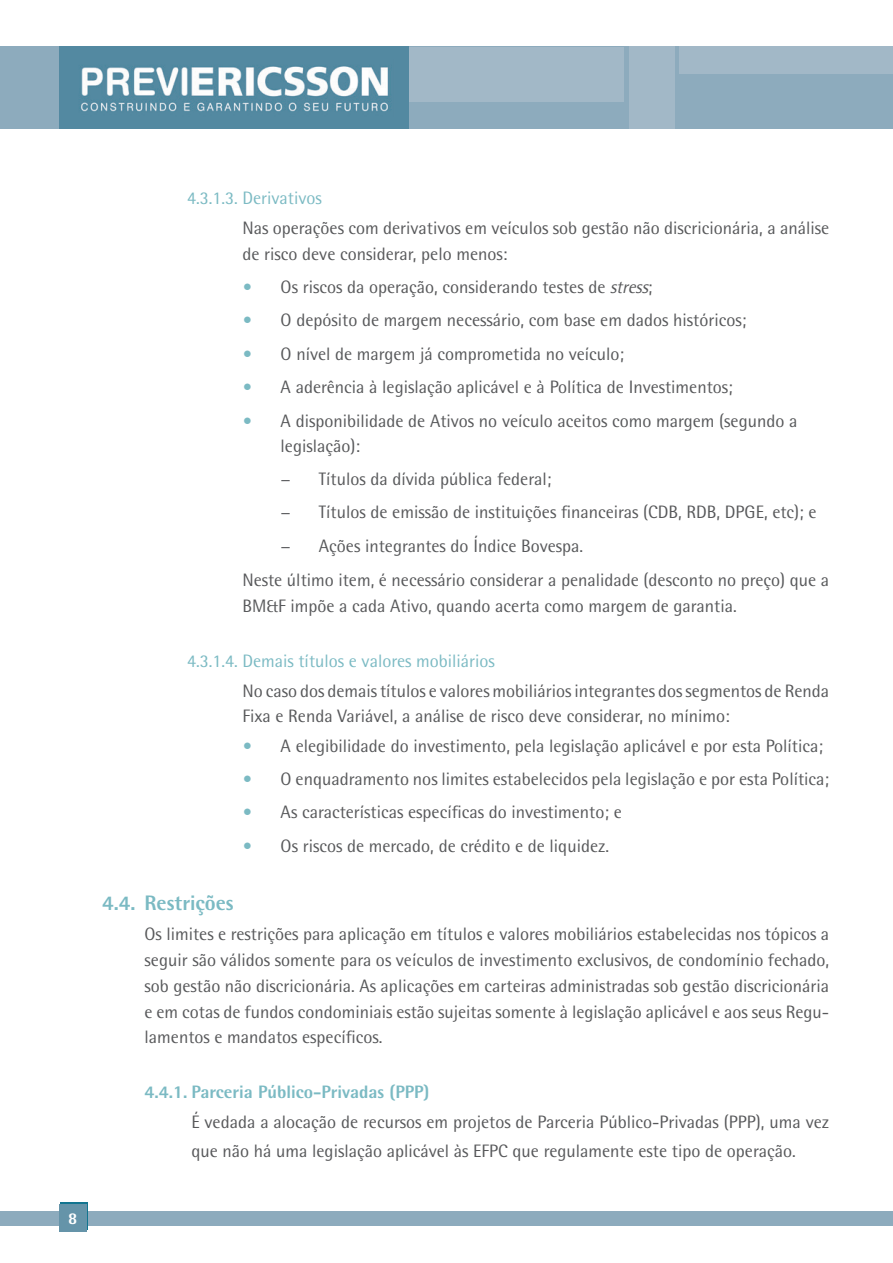
<style>
.page{position:relative;width:893px;height:1263px;background:#fff}
.page>*{position:absolute;margin:0;border:0;box-sizing:border-box;transform-origin:0 0}
.t1{font:800 21px "Rotis Semi Sans Std";color:#7bbac3}
.t2{font:18px/25.8px "Rotis Semi Sans Std";color:#57585a}
.t3{font:18px "Rotis Semi Sans Std";color:#7bbac3}
.t4{font:800 18px "Rotis Semi Sans Std";color:#7bbac3}
.t5{font:800 16.5px "Rotis Semi Sans Std";color:#fff}
.s1{font-weight:800;color:#7bbac3}
.s2{font-style:italic}
</style>
<div class="page">
<div style="left:0;top:46px;width:893px;height:83px;background:#8dabbd"></div>
<div style="left:0;top:1211px;width:893px;height:15px;background:#8dabbd"></div>
<div style="left:60px;top:1202px;width:28px;height:28px;background:#127590"></div>
<div style="left:59px;top:1204px;width:28px;height:28px;background:#6594a9"></div>
<div style="left:60px;top:46px;width:349px;height:83px;background:#5389a1"></div>
<div style="left:409px;top:47px;width:215px;height:54px;background:#a2b8c7"></div>
<div style="left:629px;top:46px;width:46px;height:83px;background:#a2b8c7"></div>
<div style="left:679px;top:46px;width:214px;height:28px;background:#a2b8c7"></div>
<img style="left:81px;top:66px;width:310px;height:46px">
<p class="t5" style="left:68px;top:1208px;width:11px">8</p>
<p class="t3" style="left:187px;top:187px;width:136px">4.3.1.3. Derivativos</p>
<p class="t2" style="left:242px;top:215px;width:588px">Nas operações com derivativos em veículos sob gestão não discricionária, a análise de risco deve considerar, pelo menos:</p>
<p class="t2" style="left:242px;top:274px;width:412px"><span class="s1">•</span> Os riscos da operação, considerando testes de <span class="s2">stress</span>;</p>
<p class="t2" style="left:242px;top:307px;width:505px"><span class="s1">•</span> O depósito de margem necessário, com base em dados históricos;</p>
<p class="t2" style="left:242px;top:341px;width:383px"><span class="s1">•</span> O nível de margem já comprometida no veículo;</p>
<p class="t2" style="left:242px;top:374px;width:492px"><span class="s1">•</span> A aderência à legislação aplicável e à Política de Investimentos;</p>
<p class="t2" style="left:281px;top:408px;width:518px;line-height:24.9px;text-indent:-38px"><span class="s1">•</span> A disponibilidade de Ativos no veículo aceitos como margem (segundo a legislação):</p>
<p class="t2" style="left:281px;top:466px;width:12px">−</p>
<p class="t2" style="left:319px;top:466px;width:234px">Títulos da dívida pública federal;</p>
<p class="t2" style="left:281px;top:499px;width:12px">−</p>
<p class="t2" style="left:319px;top:499px;width:499px">Títulos de emissão de instituições financeiras (CDB, RDB, DPGE, etc); e</p>
<p class="t2" style="left:281px;top:533px;width:12px">−</p>
<p class="t2" style="left:242px;top:528px;width:588px;line-height:34.3px;text-indent:77px">Ações integrantes do Índice Bovespa.<br>Neste último item, é necessário considerar a penalidade (desconto no preço) que a</p>
<p class="t2" style="left:242px;top:593px;width:496px">BM&amp;F impõe a cada Ativo, quando acerta como margem de garantia.</p>
<p class="t3" style="left:187px;top:650px;width:309px">4.3.1.4. Demais títulos e valores mobiliários</p>
<p class="t2" style="left:242px;top:677px;width:588px">No caso dos demais títulos e valores mobiliários integrantes dos segmentos de Renda<br>Fixa e Renda Variável, a análise de risco deve considerar, no mínimo:</p>
<p class="t2" style="left:242px;top:732px;width:582px"><span class="s1">•</span> A elegibilidade do investimento, pela legislação aplicável e por esta Política;</p>
<p class="t2" style="left:242px;top:766px;width:588px"><span class="s1">•</span> O enquadramento nos limites estabelecidos pela legislação e por esta Política;</p>
<p class="t2" style="left:242px;top:799px;width:381px"><span class="s1">•</span> As características específicas do investimento; e</p>
<p class="t2" style="left:242px;top:833px;width:368px"><span class="s1">•</span> Os riscos de mercado, de crédito e de liquidez.</p>
<p class="t1" style="left:102px;top:890px;width:133px">4.4. Restrições</p>
<p class="t2" style="left:145px;top:921px;width:686px;text-align:justify">Os limites e restrições para aplicação em títulos e valores mobiliários estabelecidas nos tópicos a seguir são válidos somente para os veículos de investimento exclusivos, de condomínio fechado, sob gestão não discricionária. As aplicações em carteiras administradas sob gestão discricionária e em cotas de fundos condominiais estão sujeitas somente à legislação aplicável e aos seus Regu&shy;lamentos e mandatos específicos.</p>
<p class="t4" style="left:145px;top:1080px;width:287px">4.4.1. Parceria Público-Privadas (PPP)</p>
<p class="t2" style="left:191px;top:1108px;width:639px;line-height:28.5px">É vedada a alocação de recursos em projetos de Parceria Público-Privadas (PPP), uma vez que não há uma legislação aplicável às EFPC que regulamente este tipo de operação.</p>
</div>
